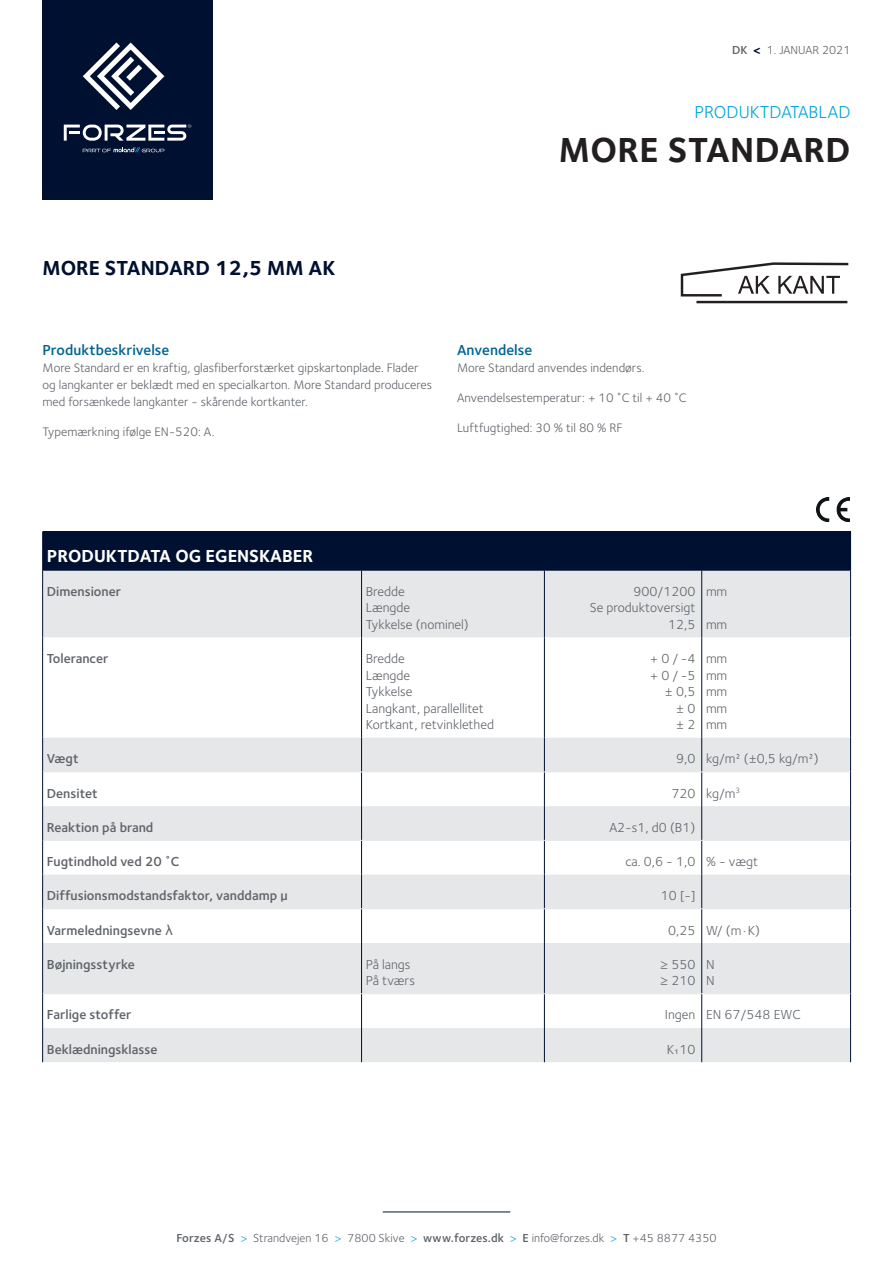
<style>
.page{position:relative;width:893px;height:1263px;background:#fff}
.page>*{position:absolute;margin:0;border:0;box-sizing:border-box;transform-origin:0 0}
.t1{font:700 36px "Foundry Sterling";letter-spacing:.01em;color:#231f20}
.t2{font:700 21px "Foundry Sterling";color:#001030}
.t3{font:700 18px "Foundry Sterling";color:#fff}
.t4{font:18px "Foundry Sterling";color:#00a5da}
.t5{font:600 15px "Foundry Sterling";color:#026491}
.t6{font:13.5px/16.5px "Foundry Sterling";color:#5f6369}
.t7{font:600 13.5px "Foundry Sterling";color:#5f6369}
.t8{font:12.75px/17.2px "Foundry Sterling";color:#5f6369}
.t9{font:12px "Foundry Sterling";color:#5f6369}
.s1{font-weight:600}
.s2{font-weight:700;color:#001030}
.s3{font-family:"Verdana";font-weight:400}
.s4{color:#00a5da}
</style>
<div class="page">
<div style="left:43px;top:0;width:170px;height:200px;background:#001030"></div>
<svg style="left:83px;top:43px;width:81px;height:67px"></svg>
<svg style="left:64px;top:125px;width:127px;height:16px"></svg>
<svg style="left:83px;top:147px;width:81px;height:5px"></svg>
<hr style="left:383px;top:1212px;width:127px;height:1px;background:#001030">
<hr style="left:696px;top:301px;width:151px;height:2px;background:#231f20">
<svg style="left:680px;top:262px;width:169px;height:35px"></svg>
<div style="left:43px;top:532px;width:808px;height:38px;background:#001030"></div>
<svg style="left:43px;top:571px;width:807px;height:491px;fill:#e6e7e9"></svg>
<hr style="left:361px;top:772px;width:1px;height:34px;background:#001030">
<hr style="left:544px;top:772px;width:1px;height:34px;background:#001030">
<hr style="left:701px;top:772px;width:1px;height:34px;background:#001030">
<hr style="left:361px;top:874px;width:1px;height:34px;background:#001030">
<hr style="left:544px;top:874px;width:1px;height:34px;background:#001030">
<hr style="left:701px;top:874px;width:1px;height:34px;background:#001030">
<hr style="left:361px;top:909px;width:1px;height:34px;background:#001030">
<hr style="left:544px;top:909px;width:1px;height:34px;background:#001030">
<hr style="left:701px;top:909px;width:1px;height:34px;background:#001030">
<hr style="left:361px;top:943px;width:1px;height:50px;background:#001030">
<hr style="left:544px;top:943px;width:1px;height:50px;background:#001030">
<hr style="left:701px;top:943px;width:1px;height:50px;background:#001030">
<hr style="left:361px;top:994px;width:1px;height:34px;background:#001030">
<hr style="left:544px;top:994px;width:1px;height:34px;background:#001030">
<hr style="left:701px;top:994px;width:1px;height:34px;background:#001030">
<hr style="left:361px;top:1028px;width:1px;height:34px;background:#001030">
<hr style="left:544px;top:1028px;width:1px;height:34px;background:#001030">
<hr style="left:701px;top:1028px;width:1px;height:34px;background:#001030">
<hr style="left:361px;top:637px;width:1px;height:101px;background:#001030">
<hr style="left:544px;top:637px;width:1px;height:101px;background:#001030">
<hr style="left:701px;top:637px;width:1px;height:101px;background:#001030">
<hr style="left:361px;top:570px;width:1px;height:67px;background:#001030">
<hr style="left:544px;top:570px;width:1px;height:67px;background:#001030">
<hr style="left:701px;top:570px;width:1px;height:67px;background:#001030">
<hr style="left:361px;top:738px;width:1px;height:34px;background:#001030">
<hr style="left:544px;top:738px;width:1px;height:34px;background:#001030">
<hr style="left:701px;top:738px;width:1px;height:34px;background:#001030">
<hr style="left:361px;top:806px;width:1px;height:34px;background:#001030">
<hr style="left:544px;top:806px;width:1px;height:34px;background:#001030">
<hr style="left:701px;top:806px;width:1px;height:34px;background:#001030">
<hr style="left:361px;top:840px;width:1px;height:34px;background:#001030">
<hr style="left:544px;top:840px;width:1px;height:34px;background:#001030">
<hr style="left:701px;top:840px;width:1px;height:34px;background:#001030">
<hr style="left:42px;top:738px;width:1px;height:34px;background:#001030">
<hr style="left:850px;top:738px;width:1px;height:34px;background:#001030">
<hr style="left:42px;top:806px;width:1px;height:34px;background:#001030">
<hr style="left:850px;top:806px;width:1px;height:34px;background:#001030">
<hr style="left:42px;top:874px;width:1px;height:35px;background:#001030">
<hr style="left:850px;top:874px;width:1px;height:35px;background:#001030">
<hr style="left:42px;top:943px;width:1px;height:51px;background:#001030">
<hr style="left:850px;top:943px;width:1px;height:51px;background:#001030">
<hr style="left:42px;top:1028px;width:1px;height:34px;background:#001030">
<hr style="left:850px;top:1028px;width:1px;height:34px;background:#001030">
<hr style="left:42px;top:637px;width:1px;height:101px;background:#001030">
<hr style="left:850px;top:637px;width:1px;height:101px;background:#001030">
<hr style="left:43px;top:772px;width:319px;height:1px;background:#e6e7e9">
<hr style="left:362px;top:772px;width:182px;height:1px;background:#e6e7e9">
<hr style="left:544px;top:772px;width:158px;height:1px;background:#e6e7e9">
<hr style="left:702px;top:772px;width:148px;height:1px;background:#e6e7e9">
<hr style="left:42px;top:772px;width:1px;height:34px;background:#001030">
<hr style="left:850px;top:772px;width:1px;height:34px;background:#001030">
<hr style="left:43px;top:840px;width:319px;height:1px;background:#e6e7e9">
<hr style="left:362px;top:840px;width:182px;height:1px;background:#e6e7e9">
<hr style="left:544px;top:840px;width:158px;height:1px;background:#e6e7e9">
<hr style="left:702px;top:840px;width:148px;height:1px;background:#e6e7e9">
<hr style="left:42px;top:840px;width:1px;height:34px;background:#001030">
<hr style="left:850px;top:840px;width:1px;height:34px;background:#001030">
<hr style="left:43px;top:908px;width:319px;height:1px;background:#e6e7e9">
<hr style="left:362px;top:908px;width:182px;height:1px;background:#e6e7e9">
<hr style="left:544px;top:908px;width:158px;height:1px;background:#e6e7e9">
<hr style="left:702px;top:908px;width:148px;height:1px;background:#e6e7e9">
<hr style="left:42px;top:909px;width:1px;height:34px;background:#001030">
<hr style="left:850px;top:909px;width:1px;height:34px;background:#001030">
<hr style="left:43px;top:993px;width:319px;height:1px;background:#e6e7e9">
<hr style="left:362px;top:993px;width:182px;height:1px;background:#e6e7e9">
<hr style="left:544px;top:993px;width:158px;height:1px;background:#e6e7e9">
<hr style="left:702px;top:993px;width:148px;height:1px;background:#e6e7e9">
<hr style="left:42px;top:994px;width:1px;height:34px;background:#001030">
<hr style="left:850px;top:994px;width:1px;height:34px;background:#001030">
<hr style="left:42px;top:570px;width:1px;height:67px;background:#001030">
<hr style="left:850px;top:570px;width:1px;height:67px;background:#001030">
<hr style="left:43px;top:531px;width:319px;height:1px;background:#001030">
<hr style="left:42px;top:532px;width:1px;height:38px;background:#001030">
<hr style="left:362px;top:531px;width:182px;height:1px;background:#001030">
<hr style="left:544px;top:531px;width:158px;height:1px;background:#001030">
<hr style="left:702px;top:531px;width:149px;height:1px;background:#001030">
<hr style="left:43px;top:570px;width:319px;height:1px;background:#001030">
<hr style="left:362px;top:570px;width:182px;height:1px;background:#001030">
<hr style="left:544px;top:570px;width:158px;height:1px;background:#001030">
<hr style="left:702px;top:570px;width:149px;height:1px;background:#001030">
<img style="left:816px;top:497px;width:33px;height:24px">
<p class="t9" style="left:732px;top:43px;width:120px"><span class="s1">DK</span> <span class="s2">&lt;</span> 1. JANUAR 2021</p>
<h3 class="t4" style="left:694px;top:102px;width:157px">PRODUKTDATABLAD</h3>
<h1 class="t1" style="left:559px;top:128px;width:293px">MORE STANDARD</h1>
<h2 class="t2" style="left:43px;top:256px;width:294px">MORE STANDARD 12,5 MM AK</h2>
<p class="t5" style="left:43px;top:341px;width:128px">Produktbeskrivelse</p>
<p class="t8" style="left:43px;top:359px;width:391px">More Standard er en kraftig, glasfiberforstærket gipskartonplade. Flader og langkanter er beklædt med en specialkarton. More Standard produceres med forsænkede langkanter - skårende kortkanter.</p>
<p class="t8" style="left:43px;top:424px;width:173px">Typemærkning ifølge EN-520: A.</p>
<p class="t5" style="left:457px;top:341px;width:77px">Anvendelse</p>
<p class="t8" style="left:457px;top:359px;width:189px">More Standard anvendes indendørs.</p>
<p class="t8" style="left:457px;top:389px;width:231px">Anvendelsestemperatur: + 10 ˚C til + 40 ˚C</p>
<p class="t8" style="left:457px;top:419px;width:167px">Luftfugtighed: 30 % til 80 % RF</p>
<h3 class="t3" style="left:47px;top:545px;width:268px">PRODUKTDATA OG EGENSKABER</h3>
<p class="t7" style="left:47px;top:583px;width:76px">Dimensioner</p>
<p class="t6" style="left:366px;top:583px;width:104px">Bredde<br>Længde<br>Tykkelse (nominel)</p>
<p class="t6" style="left:590px;top:583px;width:107px;text-align:right">900/1200<br>Se produktoversigt<br>12,5</p>
<p class="t6" style="left:706px;top:583px;width:23px">mm</p>
<p class="t6" style="left:706px;top:616px;width:23px">mm</p>
<p class="t7" style="left:47px;top:651px;width:63px">Tolerancer</p>
<p class="t6" style="left:366px;top:650px;width:130px">Bredde<br>Længde<br>Tykkelse<br>Langkant, parallellitet<br>Kortkant, retvinklethed</p>
<p class="t6" style="left:650px;top:650px;width:47px;text-align:right">+ 0 /-4 + 0 /-5 ± 0,5<br>± 0<br>± 2</p>
<p class="t6" style="left:706px;top:650px;width:23px;text-align:justify">mm mm mm mm mm</p>
<p class="t7" style="left:47px;top:751px;width:33px">Vægt</p>
<p class="t6" style="left:676px;top:751px;width:144px">9,0 kg/m² (±0,5 kg/m²)</p>
<p class="t7" style="left:47px;top:785px;width:52px">Densitet</p>
<p class="t6" style="left:671px;top:785px;width:70px">720 kg/m<sup>3</sup></p>
<p class="t7" style="left:47px;top:819px;width:108px">Reaktion på brand</p>
<p class="t6" style="left:609px;top:819px;width:88px">A2-s1, d0 (B1)</p>
<p class="t7" style="left:47px;top:853px;width:134px">Fugtindhold ved 20 ˚C</p>
<p class="t6" style="left:625px;top:853px;width:134px">ca. 0,6 - 1,0 % - vægt</p>
<p class="t7" style="left:47px;top:888px;width:242px">Diffusionsmodstandsfaktor, vanddamp µ</p>
<p class="t6" style="left:661px;top:888px;width:36px">10 [-]</p>
<p class="t7" style="left:47px;top:922px;width:128px">Varmeledningsevne <span class="s3">λ</span></p>
<p class="t6" style="left:668px;top:922px;width:93px">0,25 W/ (m·K)</p>
<p class="t7" style="left:47px;top:956px;width:89px">Bøjningsstyrke</p>
<p class="t6" style="left:366px;top:956px;width:51px">På langs<br>På tværs</p>
<p class="t6" style="left:660px;top:956px;width:37px">≥ 550 ≥ 210</p>
<p class="t6" style="left:706px;top:956px;width:10px">N<br>N</p>
<p class="t7" style="left:47px;top:1007px;width:86px">Farlige stoffer</p>
<p class="t6" style="left:665px;top:1007px;width:137px">Ingen EN 67/548 EWC</p>
<p class="t7" style="left:47px;top:1041px;width:112px">Beklædningsklasse</p>
<p class="t6" style="left:667px;top:1041px;width:30px">K¹10</p>
<p class="t9" style="left:176px;top:1231px;width:542px"><span class="s1">Forzes A/S</span> <span class="s4">&gt;</span> Strandvejen 16 <span class="s4">&gt;</span> 7800 Skive <span class="s4">&gt;</span> <span class="s1">www.forzes.dk</span> <span class="s4">&gt;</span> <span class="s1">E</span> info@forzes.dk <span class="s4">&gt;</span> <span class="s1">T</span> +45 8877 4350</p>
</div>
